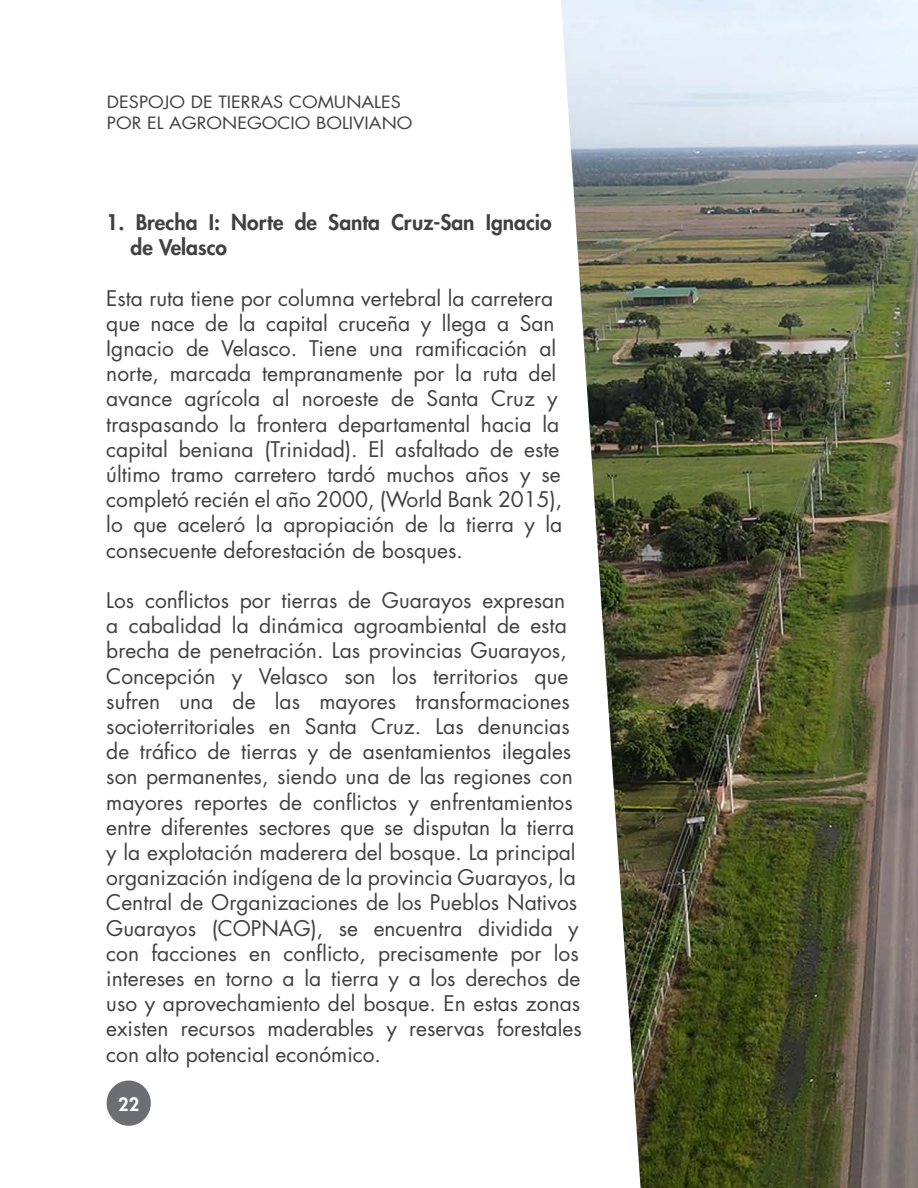
<style>
.page{position:relative;width:918px;height:1188px;background:#fff}
.page>*{position:absolute;margin:0;border:0;box-sizing:border-box;transform-origin:0 0}
.t1{font:21px/25.2px "Futura Std";color:#414042}
.t2{font:800 21px/25.2px "Futura Std";color:#414042}
.t3{font:800 18px "Futura Std";color:#fff}
.t4{font:16.5px/21px "Futura Std";color:#414042;scale:1.1 1}
</style>
<div class="page">
<div style="left:107px;top:1081px;width:44px;height:45px;background:#6d6e71;border-radius:50%"></div>
<img style="left:561px;top:0;width:357px;height:1188px">
<p class="t4" style="left:107px;top:92px;width:279px">DESPOJO DE TIERRAS COMUNALES<br>POR EL AGRONEGOCIO BOLIVIANO</p>
<p class="t2" style="left:131px;top:210px;width:423px;text-indent:-24px">1. Brecha I: Norte de Santa Cruz-San Ignacio de Velasco</p>
<p class="t1" style="left:106px;top:285px;width:458px">Esta ruta tiene por columna vertebral la carretera que nace de la capital cruceña y llega a San Ignacio de Velasco. Tiene una ramificación al norte, marcada tempranamente por la ruta del avance agrícola al noroeste de Santa Cruz y traspasando la frontera departamental hacia la capital beniana (Trinidad). El asfaltado de este último tramo carretero tardó muchos años y se completó recién el año 2000, (World Bank 2015), lo que aceleró la apropiación de la tierra y la consecuente deforestación de bosques.</p>
<p class="t1" style="left:106px;top:588px;width:477px">Los conflictos por tierras de Guarayos expresan a cabalidad la dinámica agroambiental de esta brecha de penetración. Las provincias Guarayos, Concepción y Velasco son los territorios que sufren una de las mayores transformaciones socioterritoriales en Santa Cruz. Las denuncias de tráfico de tierras y de asentamientos ilegales son permanentes, siendo una de las regiones con mayores reportes de conflictos y enfrentamientos entre diferentes sectores que se disputan la tierra y la explotación maderera del bosque. La principal organización indígena de la provincia Guarayos, la Central de Organizaciones de los Pueblos Nativos Guarayos (COPNAG), se encuentra dividida y con facciones en conflicto, precisamente por los intereses en torno a la tierra y a los derechos de uso y aprovechamiento del bosque. En estas zonas existen recursos maderables y reservas forestales con alto potencial económico.</p>
<p class="t3" style="left:118px;top:1093px;width:22px">22</p>
</div>
